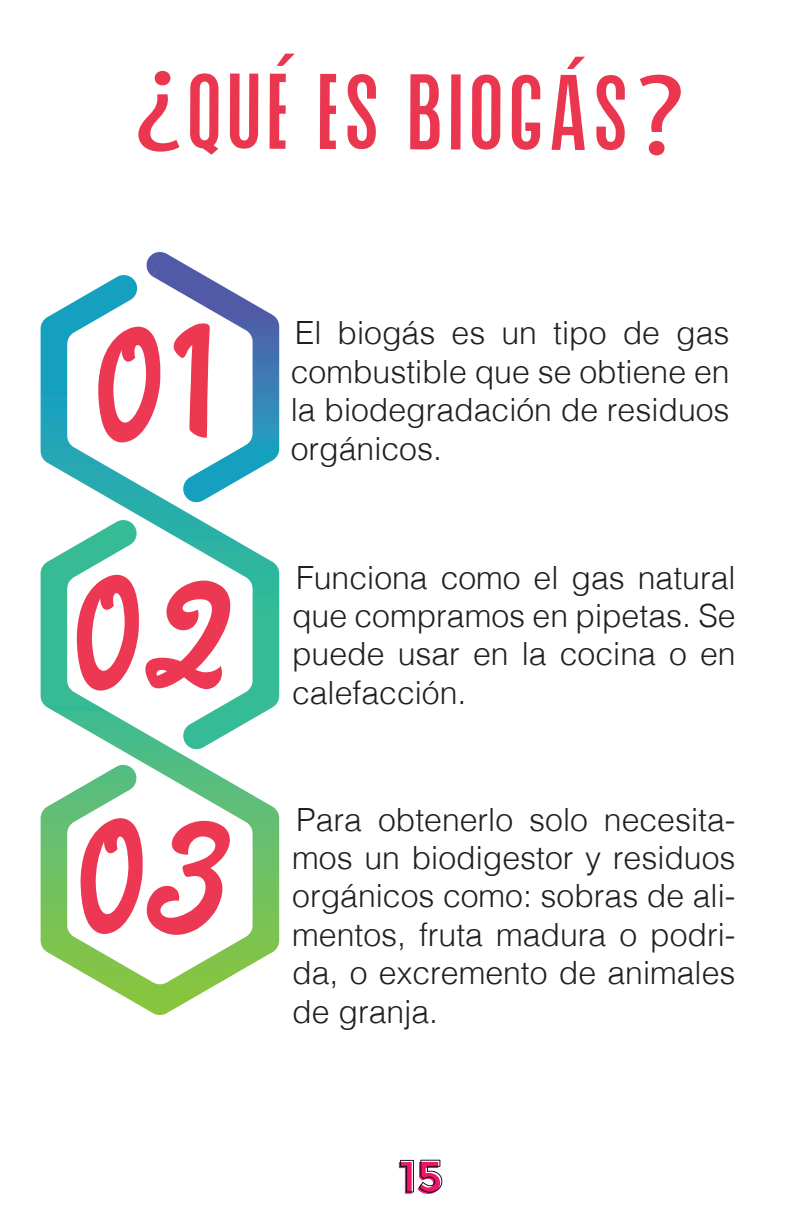
<style>
.page{position:relative;width:792px;height:1224px;background:#fff}
.page>*{position:absolute;margin:0;border:0;box-sizing:border-box;transform-origin:0 0}
.t1{font:182px/241.6px "Calling Heart";color:#ec3852}
.t2{font:116px "Myriad Pro";color:#eb364f;scale:1.14 1}
.t3{font:92px "Agrem";letter-spacing:.045em;color:#eb364f;scale:1.14 1}
.t4{font:86px "Myriad Pro";color:#eb364f;scale:1.14 1}
.t5{font:300 32px/38.4px "Helvetica";color:#231f20;text-align:justify}
</style>
<div class="page">
<svg style="left:41px;top:300px;width:159px;height:220px"></svg>
<svg style="left:41px;top:520px;width:238px;height:495px"></svg>
<svg style="left:399px;top:1160px;width:43px;height:34px"></svg>
<svg style="left:77px;top:252px;width:202px;height:251px"></svg>
<svg style="left:56px;top:570px;width:109px;height:369px"></svg>
<h2 class="t2" style="left:186px;top:183px;width:49px;rotate:-180deg">?</h2>
<h3 class="t4" style="left:267px;top:31px;width:27px">´</h3>
<h3 class="t4" style="left:557px;top:34px;width:27px">´</h3>
<h3 class="t3" style="left:187px;top:74px;width:389px">QUE ES BIOGAS</h3>
<h2 class="t2" style="left:633px;top:44px;width:49px">?</h2>
<p class="t5" style="left:291px;top:312px;width:440px">El biogás es un tipo de gas combustible que se obtiene en la biodegradación de residuos orgánicos.</p>
<h1 class="t1" style="left:147px;top:520px;width:81px">2<br>3</h1>
<p class="t5" style="left:292px;top:556px;width:445px">Funciona como el gas natural que compramos en pipetas. Se puede usar en la cocina o en calefacción.</p>
<p class="t5" style="left:292px;top:798px;width:445px">Para obtenerlo solo necesita&shy;mos un biodigestor y residuos orgánicos como: sobras de ali&shy;mentos, fruta madura o podri&shy;da, o excremento de animales de granja.</p>
</div>
